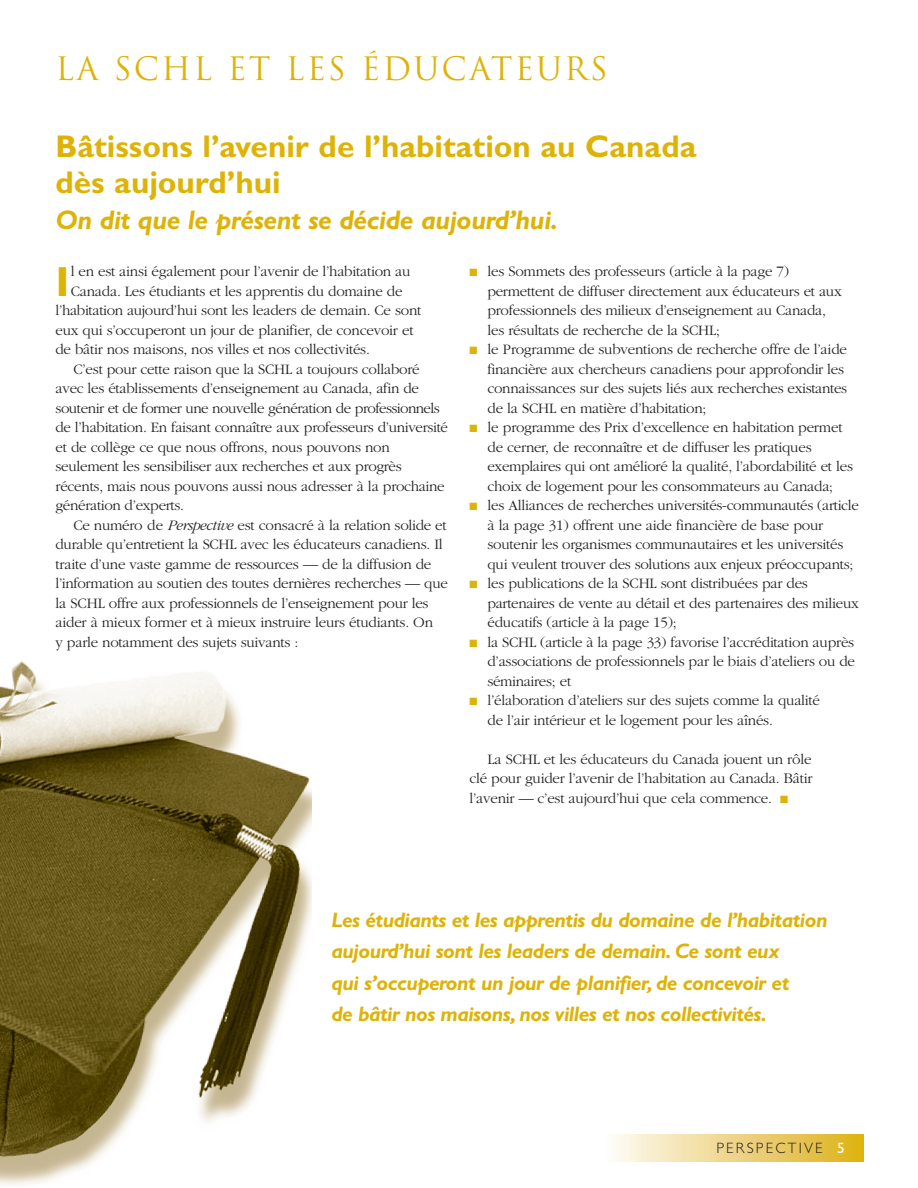
<style>
.page{position:relative;width:918px;height:1188px;background:#fff}
.page>*{position:absolute;margin:0;border:0;box-sizing:border-box;transform-origin:0 0}
.t1{font:700 42.3px "Gill Sans";color:#deb308}
.t2{font:700 31.5px/36px "Gill Sans";color:#deb308}
.t3{font:31.5px "Trajan";letter-spacing:.065em;color:#deb308}
.t4{font:italic 700 27px "Gill Sans";letter-spacing:-.015em;color:#deb308}
.t5{font:italic 700 21px/31.5px "Gill Sans";letter-spacing:-.025em;color:#deb308}
.t6{font:300 15px/19.5px "Garamond";letter-spacing:-.015em;color:#231f20}
.t7{font:300 15px "Gill Sans";letter-spacing:.15em;color:#231f20}
.s1{font-style:italic}
.s2{color:#deb308}
.s3{font-weight:400;color:#fff}
</style>
<div class="page">
<img style="left:0;top:661px;width:312px;height:524px">
<svg style="left:614px;top:1135px;width:250px;height:27px"></svg>
<h2 class="t3" style="left:56px;top:51px;width:554px">LA SCHL ET LES ÉDUCATEURS</h2>
<h2 class="t2" style="left:56px;top:132px;width:642px">Bâtissons l’avenir de l’habitation au Canada dès aujourd’hui</h2>
<h3 class="t4" style="left:56px;top:210px;width:504px">On dit que le présent se décide aujourd’hui.</h3>
<h1 class="t1" style="left:56px;top:267px;width:16px">I</h1>
<p class="t6" style="left:71px;top:263px;width:341px">l en est ainsi également pour l’avenir de l’habitation au</p>
<p class="t6" style="left:71px;top:282px;width:333px">Canada. Les étudiants et les apprentis du domaine de</p>
<p class="t6" style="left:56px;top:302px;width:367px">l’habitation aujourd’hui sont les leaders de demain. Ce sont</p>
<p class="t6" style="left:55px;top:321px;width:360px">eux qui s’occuperont un jour de planifier, de concevoir et</p>
<p class="t6" style="left:55px;top:341px;width:316px">de bâtir nos maisons, nos villes et nos collectivités.</p>
<p class="t6" style="left:73px;top:360px;width:348px">C’est pour cette raison que la SCHL a toujours collaboré</p>
<p class="t6" style="left:55px;top:380px;width:365px">avec les établissements d’enseignement au Canada, afin de</p>
<p class="t6" style="left:55px;top:399px;width:386px">soutenir et de former une nouvelle génération de professionnels</p>
<p class="t6" style="left:55px;top:419px;width:394px">de l’habitation. En faisant connaître aux professeurs d’université</p>
<p class="t6" style="left:55px;top:438px;width:336px">et de collège ce que nous offrons, nous pouvons non</p>
<p class="t6" style="left:55px;top:458px;width:348px">seulement les sensibiliser aux recherches et aux progrès</p>
<p class="t6" style="left:55px;top:477px;width:391px">récents, mais nous pouvons aussi nous adresser à la prochaine</p>
<p class="t6" style="left:55px;top:497px;width:130px">génération d’experts.</p>
<p class="t6" style="left:73px;top:516px;width:375px">Ce numéro de <span class="s1">Perspective</span> est consacré à la relation solide et</p>
<p class="t6" style="left:55px;top:536px;width:389px">durable qu’entretient la SCHL avec les éducateurs canadiens. Il</p>
<p class="t6" style="left:55px;top:555px;width:377px">traite d’une vaste gamme de ressources — de la diffusion de</p>
<p class="t6" style="left:55px;top:575px;width:394px">l’information au soutien des toutes dernières recherches — que</p>
<p class="t6" style="left:55px;top:594px;width:375px">la SCHL offre aux professionnels de l’enseignement pour les</p>
<p class="t6" style="left:55px;top:614px;width:379px">aider à mieux former et à mieux instruire leurs étudiants. On</p>
<p class="t6" style="left:55px;top:633px;width:244px">y parle notamment des sujets suivants :</p>
<p class="t6" style="left:488px;top:263px;width:356px;text-indent:-18px"><span class="s2">■</span> les Sommets des professeurs (article à la page 7) permettent de diffuser directement aux éducateurs et aux professionnels des milieux d’enseignement au Canada, les résultats de recherche de la SCHL;</p>
<p class="t6" style="left:487px;top:341px;width:361px;text-indent:-18px"><span class="s2">■</span> le Programme de subventions de recherche offre de l’aide financière aux chercheurs canadiens pour approfondir les connaissances sur des sujets liés aux recherches existantes de la SCHL en matière d’habitation;</p>
<p class="t6" style="left:488px;top:419px;width:367px;text-indent:-18px"><span class="s2">■</span> le programme des Prix d’excellence en habitation permet de cerner, de reconnaître et de diffuser les pratiques exemplaires qui ont amélioré la qualité, l’abordabilité et les choix de logement pour les consommateurs au Canada;</p>
<p class="t6" style="left:488px;top:497px;width:373px;text-indent:-18px"><span class="s2">■</span> les Alliances de recherches universités-communautés (article à la page 31) offrent une aide financière de base pour soutenir les organismes communautaires et les universités qui veulent trouver des solutions aux enjeux préoccupants;</p>
<p class="t6" style="left:488px;top:575px;width:373px;text-indent:-18px"><span class="s2">■</span> les publications de la SCHL sont distribuées par des partenaires de vente au détail et des partenaires des milieux éducatifs (article à la page 15);</p>
<p class="t6" style="left:488px;top:633px;width:369px;text-align:justify;text-indent:-18px"><span class="s2">■</span> la SCHL (article à la page 33) favorise l’accréditation auprès d’associations de professionnels par le biais d’ateliers ou de séminaires; et</p>
<p class="t6" style="left:488px;top:692px;width:334px;text-indent:-18px"><span class="s2">■</span> l’élaboration d’ateliers sur des sujets comme la qualité de l’air intérieur et le logement pour les aînés.</p>
<p class="t6" style="left:470px;top:750px;width:345px;text-align:justify;text-indent:18px">La SCHL et les éducateurs du Canada jouent un rôle clé pour guider l’avenir de l’habitation au Canada. Bâtir l’avenir — c’est aujourd’hui que cela commence. <span class="s2">■</span></p>
<h3 class="t5" style="left:332px;top:906px;width:498px">Les étudiants et les apprentis du domaine de l’habitation aujourd’hui sont les leaders de demain. Ce sont eux<br>qui s’occuperont un jour de planifier, de concevoir et<br>de bâtir nos maisons, nos villes et nos collectivités.</h3>
<p class="t7" style="left:716px;top:1143px;width:130px">PERSPECTIVE <span class="s3">5</span></p>
</div>
